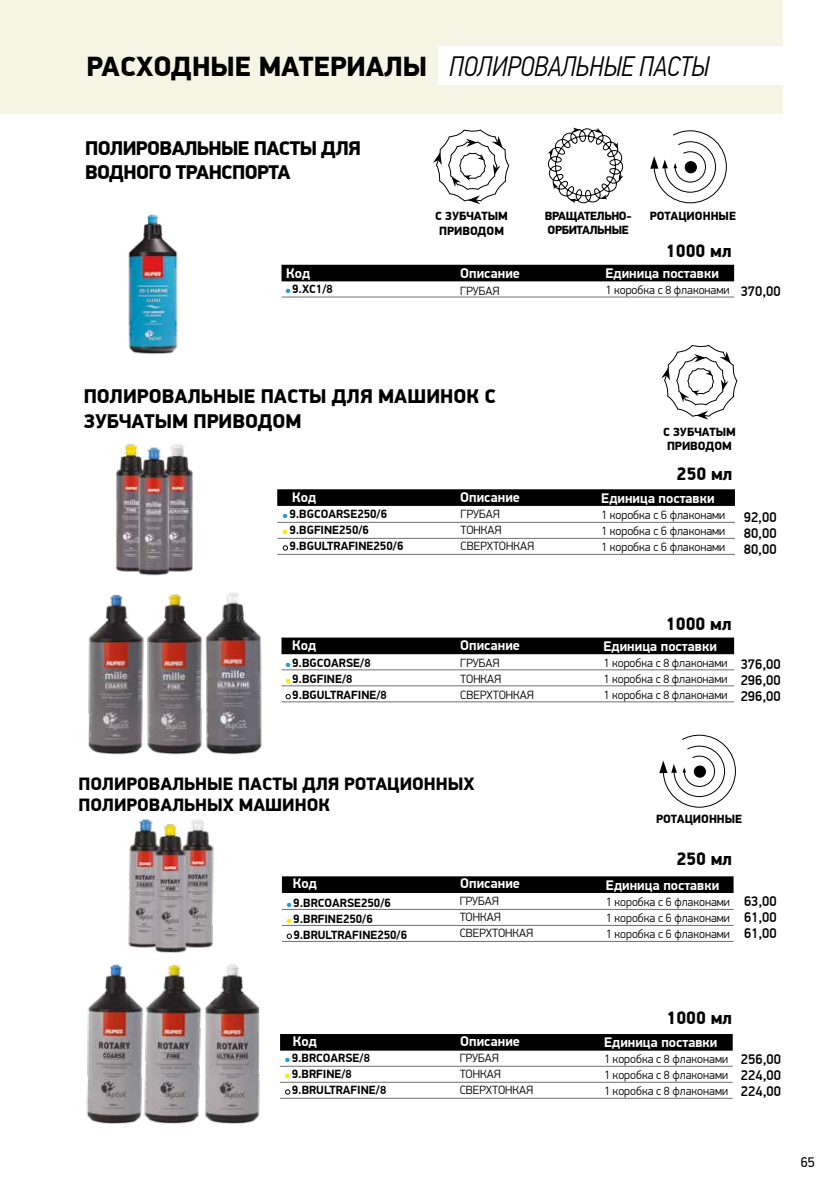
<style>
.page{position:relative;width:840px;height:1191px;background:#fff}
.page>*{position:absolute;margin:0;border:0;box-sizing:border-box;transform-origin:0 0}
.t1{font:900 28px "PF Din Display Pro";color:#000}
.t2{font:900 20px/24px "PF Din Display Pro";color:#000}
.t3{font:900 20px/24px "PF Din Display Pro";letter-spacing:-.03em;color:#000}
.t4{font:900 18px/21.6px "PF Din Display Pro";color:#000}
.t5{font:700 14px "PF Din Display Pro";color:#fff}
.t6{font:500 14px/16px "PF Din Display Pro";color:#000;text-align:justify}
.t7{font:14px "PF Din Display Pro";color:#000}
.t8{font:300 12px/16px "PF Din Display Pro";color:#000;text-align:justify}
.t9{font:700 12px/16px "PF Din Display Pro";color:#000}
.t10{font:900 12px/14.4px "PF Din Display Pro";color:#000;text-align:center}
.t11{font:900 12px/14.4px "PF Din Display Pro";letter-spacing:-.03em;color:#000}
.s1{font-family:"PF Din Text Cond Pro";font-weight:300;font-style:italic}
.s2{color:#2699d6}
.s3{color:#ffe600}
</style>
<div class="page">
<img style="left:86px;top:964px;width:174px;height:160px">
<img style="left:88px;top:592px;width:174px;height:163px">
<img style="left:116px;top:444px;width:77px;height:132px">
<img style="left:128px;top:818px;width:86px;height:135px">
<svg style="left:659px;top:734px;width:76px;height:74px"></svg>
<img style="left:128px;top:214px;width:50px;height:140px">
<svg style="left:547px;top:128px;width:76px;height:76px"></svg>
<svg style="left:433px;top:130px;width:76px;height:74px"></svg>
<svg style="left:661px;top:345px;width:76px;height:74px"></svg>
<svg style="left:650px;top:130px;width:76px;height:73px"></svg>
<div style="left:0;top:0;width:782px;height:113px;background:#f6f4e5"></div>
<div style="left:438px;top:47px;width:385px;height:38px;background:#fff"></div>
<div style="left:277px;top:489px;width:457px;height:17px;background:#000"></div>
<hr style="left:277px;top:522px;width:457px;height:1px;background:#706f6f">
<hr style="left:277px;top:538px;width:457px;height:1px;background:#706f6f">
<hr style="left:277px;top:554px;width:457px;height:1px;background:#706f6f">
<div style="left:281px;top:637px;width:452px;height:17px;background:#000"></div>
<hr style="left:281px;top:669px;width:452px;height:1px;background:#706f6f">
<hr style="left:281px;top:685px;width:452px;height:1px;background:#706f6f">
<hr style="left:281px;top:701px;width:452px;height:1px;background:#706f6f">
<div style="left:282px;top:876px;width:451px;height:17px;background:#000"></div>
<hr style="left:282px;top:909px;width:451px;height:1px;background:#706f6f">
<hr style="left:282px;top:925px;width:451px;height:1px;background:#706f6f">
<hr style="left:282px;top:941px;width:451px;height:1px;background:#706f6f">
<div style="left:280px;top:1034px;width:452px;height:16px;background:#000"></div>
<hr style="left:280px;top:1066px;width:452px;height:1px;background:#706f6f">
<hr style="left:280px;top:1082px;width:452px;height:1px;background:#706f6f">
<hr style="left:280px;top:1098px;width:452px;height:1px;background:#706f6f">
<div style="left:281px;top:265px;width:452px;height:16px;background:#000"></div>
<hr style="left:281px;top:297px;width:452px;height:1px;background:#706f6f">
<svg style="left:282px;top:545px;width:6px;height:5px"></svg>
<svg style="left:285px;top:1089px;width:5px;height:5px"></svg>
<svg style="left:285px;top:694px;width:6px;height:5px"></svg>
<svg style="left:286px;top:933px;width:6px;height:6px"></svg>
<h1 class="t1" style="left:86px;top:49px;width:623px">РАСХОДНЫЕ МАТЕРИАЛЫ <span class="s1">ПОЛИРОВАЛЬНЫЕ ПАСТЫ</span></h1>
<h2 class="t3" style="left:85px;top:137px;width:277px">ПОЛИРОВАЛЬНЫЕ ПАСТЫ ДЛЯ<br>ВОДНОГО ТРАНСПОРТА</h2>
<p class="t10" style="left:435px;top:209px;width:74px">С ЗУБЧАТЫМ<br>ПРИВОДОМ</p>
<p class="t11" style="left:544px;top:209px;width:88px">ВРАЩАТЕЛЬНО-<br>ОРБИТАЛЬНЫЕ</p>
<p class="t10" style="left:649px;top:209px;width:88px">РОТАЦИОННЫЕ</p>
<p class="t5" style="left:286px;top:264px;width:26px">Код</p>
<p class="t5" style="left:460px;top:265px;width:61px">Описание</p>
<p class="t9" style="left:285px;top:281px;width:48px"><span class="s2">●</span> 9.XC1/8</p>
<p class="t8" style="left:460px;top:283px;width:41px">ГРУБАЯ</p>
<h3 class="t4" style="left:665px;top:241px;width:67px">1000 мл</h3>
<p class="t5" style="left:605px;top:265px;width:115px">Единица поставки</p>
<p class="t8" style="left:605px;top:282px;width:125px">1 коробка с 8 флаконами</p>
<p class="t6" style="left:740px;top:284px;width:41px">370,00</p>
<h2 class="t2" style="left:84px;top:385px;width:413px">ПОЛИРОВАЛЬНЫЕ ПАСТЫ ДЛЯ МАШИНОК С<br>ЗУБЧАТЫМ ПРИВОДОМ</h2>
<p class="t5" style="left:292px;top:489px;width:26px">Код</p>
<p class="t5" style="left:460px;top:489px;width:61px">Описание</p>
<p class="t9" style="left:283px;top:506px;width:106px"><span class="s2">●</span> 9.BGCOARSE250/6</p>
<p class="t9" style="left:289px;top:522px;width:115px;text-indent:-6px"><span class="s3">●</span> 9.BGFINE250/6<br>9.BGULTRAFINE250/6</p>
<p class="t8" style="left:460px;top:506px;width:75px;text-align:left">ГРУБАЯ<br>ТОНКАЯ<br>СВЕРХТОНКАЯ</p>
<p class="t5" style="left:292px;top:636px;width:26px">Код</p>
<p class="t5" style="left:460px;top:636px;width:61px">Описание</p>
<p class="t9" style="left:285px;top:655px;width:86px"><span class="s2">●</span> 9.BGCOARSE/8</p>
<p class="t9" style="left:292px;top:671px;width:96px;text-indent:-6px"><span class="s3">●</span> 9.BGFINE/8<br>9.BGULTRAFINE/8</p>
<p class="t8" style="left:460px;top:654px;width:75px;text-align:left">ГРУБАЯ<br>ТОНКАЯ<br>СВЕРХТОНКАЯ</p>
<h3 class="t4" style="left:78px;top:773px;width:397px">ПОЛИРОВАЛЬНЫЕ ПАСТЫ ДЛЯ РОТАЦИОННЫХ<br>ПОЛИРОВАЛЬНЫХ МАШИНОК</h3>
<p class="t5" style="left:292px;top:875px;width:26px">Код</p>
<p class="t5" style="left:460px;top:874px;width:61px">Описание</p>
<p class="t9" style="left:287px;top:894px;width:106px"><span class="s2">●</span> 9.BRCOARSE250/6</p>
<p class="t9" style="left:293px;top:910px;width:115px;text-indent:-6px"><span class="s3">●</span> 9.BRFINE250/6<br>9.BRULTRAFINE250/6</p>
<p class="t8" style="left:459px;top:893px;width:75px;text-align:left">ГРУБАЯ<br>ТОНКАЯ<br>СВЕРХТОНКАЯ</p>
<p class="t5" style="left:292px;top:1032px;width:26px">Код</p>
<p class="t5" style="left:460px;top:1032px;width:61px">Описание</p>
<p class="t9" style="left:285px;top:1050px;width:86px"><span class="s2">●</span> 9.BRCOARSE/8</p>
<p class="t9" style="left:291px;top:1066px;width:96px;text-indent:-6px"><span class="s3">●</span> 9.BRFINE/8<br>9.BRULTRAFINE/8</p>
<p class="t8" style="left:459px;top:1050px;width:75px;text-align:left">ГРУБАЯ<br>ТОНКАЯ<br>СВЕРХТОНКАЯ</p>
<p class="t10" style="left:662px;top:425px;width:74px">С ЗУБЧАТЫМ<br>ПРИВОДОМ</p>
<h3 class="t4" style="left:676px;top:464px;width:57px">250 мл</h3>
<p class="t5" style="left:601px;top:489px;width:115px">Единица поставки</p>
<p class="t8" style="left:601px;top:507px;width:125px">1 коробка с 6 флаконами 1 коробка с 6 флаконами 1 коробка с 6 флаконами</p>
<p class="t6" style="left:743px;top:509px;width:34px">92,00<br>80,00<br>80,00</p>
<h3 class="t4" style="left:665px;top:614px;width:67px">1000 мл</h3>
<p class="t5" style="left:603px;top:637px;width:115px">Единица поставки</p>
<p class="t8" style="left:603px;top:655px;width:125px">1 коробка с 8 флаконами 1 коробка с 8 флаконами 1 коробка с 8 флаконами</p>
<p class="t6" style="left:740px;top:656px;width:41px">376,00<br>296,00<br>296,00</p>
<p class="t10" style="left:655px;top:812px;width:88px">РОТАЦИОННЫЕ</p>
<h3 class="t4" style="left:676px;top:848px;width:57px">250 мл</h3>
<p class="t5" style="left:605px;top:876px;width:115px">Единица поставки</p>
<p class="t8" style="left:605px;top:894px;width:125px">1 коробка с 6 флаконами 1 коробка с 6 флаконами 1 коробка с 6 флаконами</p>
<p class="t6" style="left:743px;top:893px;width:34px">63,00<br>61,00<br>61,00</p>
<h3 class="t4" style="left:666px;top:1007px;width:67px">1000 мл</h3>
<p class="t5" style="left:603px;top:1034px;width:115px">Единица поставки</p>
<p class="t8" style="left:603px;top:1051px;width:125px">1 коробка с 8 флаконами 1 коробка с 8 флаконами 1 коробка с 8 флаконами</p>
<p class="t6" style="left:740px;top:1051px;width:41px">256,00<br>224,00<br>224,00</p>
<p class="t7" style="left:800px;top:1154px;width:15px">65</p>
</div>
